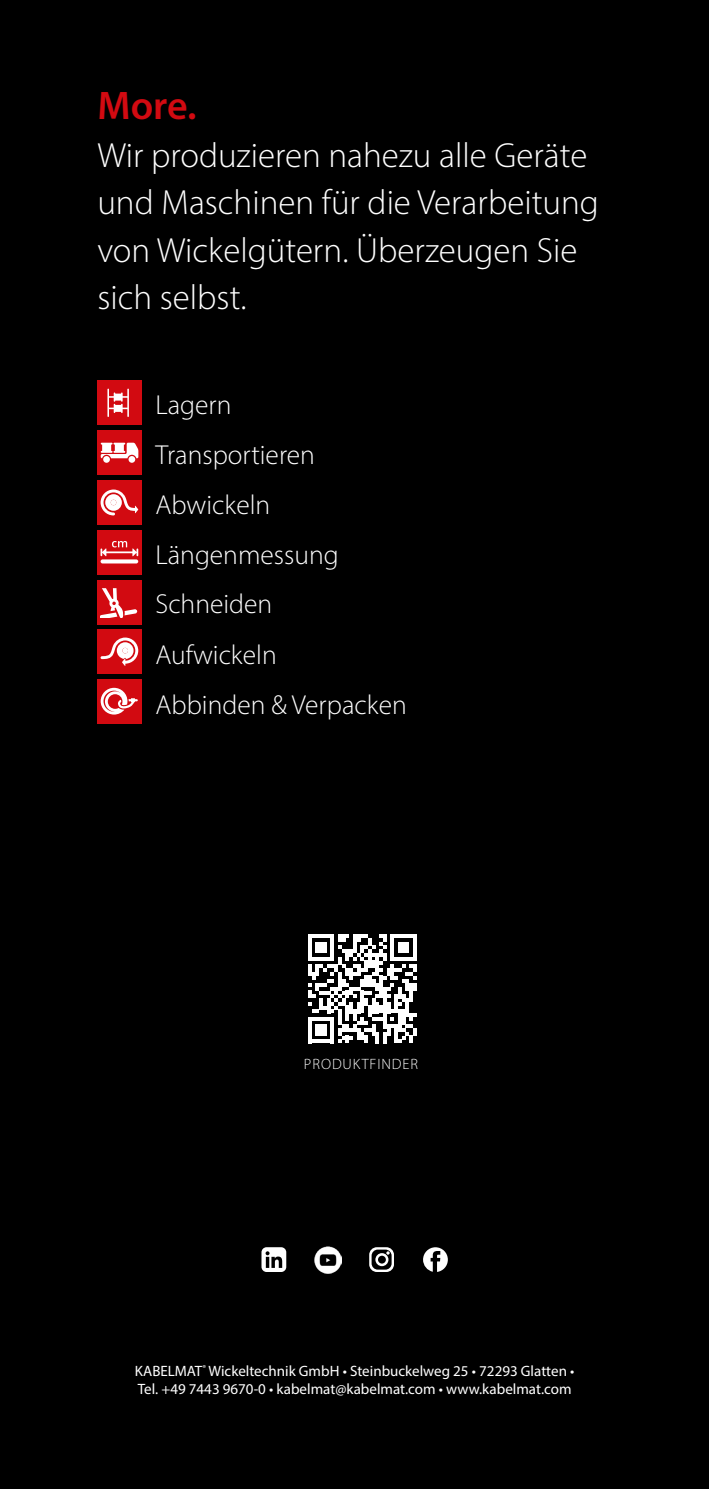
<style>
.page{position:relative;width:709px;height:1489px;background:#fff}
.page>*{position:absolute;margin:0;border:0;box-sizing:border-box;transform-origin:0 0}
.t1{font:600 40px "Myriad Pro";color:#d20a11}
.t2{font:300 35px/47.5px "Myriad Pro";color:#fff}
.t3{font:300 27.5px/49.8px "Myriad Pro";color:#fff}
.t4{font:15px/18px "Myriad Pro";color:#fff}
.t5{font:300 15px "Myriad Pro";letter-spacing:.06em;color:#fff}
</style>
<div class="page">
<div style="left:0;top:0;width:709px;height:1488px;background:#000"></div>
<svg style="left:308px;top:934px;width:109px;height:109px"></svg>
<svg style="left:369px;top:1247px;width:25px;height:24px"></svg>
<svg style="left:423px;top:1247px;width:25px;height:24px"></svg>
<svg style="left:261px;top:1247px;width:25px;height:24px"></svg>
<img style="left:314px;top:1246px;width:27px;height:26px">
<div style="left:97px;top:380px;width:45px;height:45px;background:#d20a11"></div>
<svg style="left:107px;top:388px;width:22px;height:29px"></svg>
<div style="left:97px;top:530px;width:45px;height:44px;background:#d20a11"></div>
<svg style="left:101px;top:559px;width:37px;height:4px"></svg>
<svg style="left:100px;top:541px;width:38px;height:15px"></svg>
<div style="left:97px;top:430px;width:45px;height:45px;background:#d20a11"></div>
<div style="left:103px;top:456px;width:7px;height:7px;background:#fff;border-radius:50%"></div>
<div style="left:128px;top:456px;width:7px;height:7px;background:#fff;border-radius:50%"></div>
<svg style="left:101px;top:442px;width:37px;height:16px"></svg>
<div style="left:97px;top:480px;width:45px;height:45px;background:#d20a11"></div>
<svg style="left:101px;top:489px;width:37px;height:26px"></svg>
<div style="left:97px;top:629px;width:45px;height:45px;background:#d20a11"></div>
<svg style="left:100px;top:637px;width:38px;height:29px"></svg>
<div style="left:97px;top:679px;width:45px;height:44px;background:#d20a11"></div>
<svg style="left:101px;top:687px;width:37px;height:27px"></svg>
<div style="left:97px;top:579px;width:45px;height:45px;background:#d20a11"></div>
<svg style="left:100px;top:588px;width:37px;height:29px"></svg>
<h1 class="t1" style="left:97px;top:80px;width:101px">More.</h1>
<h2 class="t2" style="left:97px;top:131px;width:503px">Wir produzieren nahezu alle Geräte und Maschinen für die Verarbeitung von Wickelgütern. Überzeugen Sie sich selbst.</h2>
<h3 class="t3" style="left:155px;top:380px;width:78px">Lagern</h3>
<h3 class="t3" style="left:155px;top:429px;width:161px">Transportieren<br>Abwickeln</h3>
<h3 class="t3" style="left:155px;top:529px;width:185px">Längenmessung</h3>
<h3 class="t3" style="left:155px;top:579px;width:118px">Schneiden</h3>
<h3 class="t3" style="left:155px;top:629px;width:253px">Aufwickeln<br>Abbinden &amp; Verpacken</h3>
<p class="t5" style="left:304px;top:1054px;width:116px">PRODUKTFINDER</p>
<p class="t4" style="left:135px;top:1361px;width:441px">KABELMAT<sup>®</sup> Wickeltechnik GmbH • Steinbuckelweg 25 • 72293 Glatten •<br>Tel. +49 7443 9670-0 • kabelmat@kabelmat.com • www.kabelmat.com</p>
</div>
